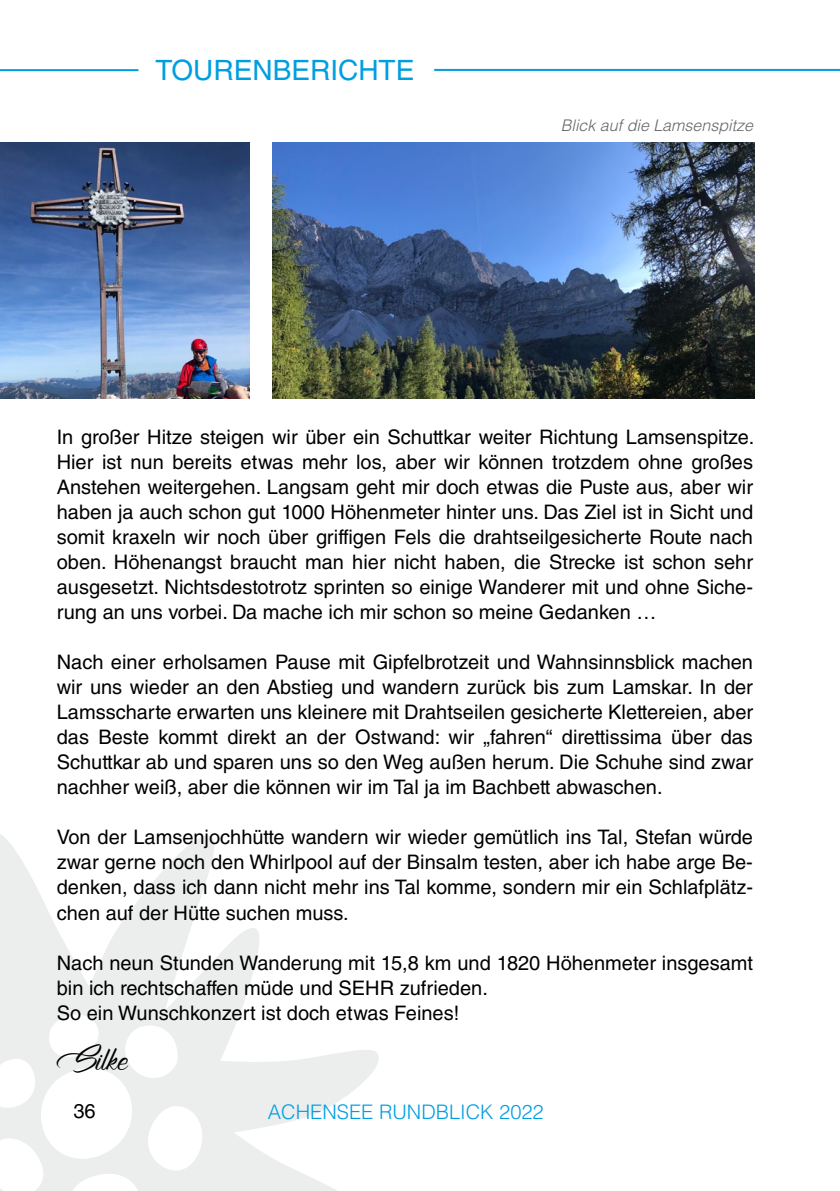
<style>
.page{position:relative;width:840px;height:1191px;background:#fff}
.page>*{position:absolute;margin:0;border:0;box-sizing:border-box;transform-origin:0 0}
.t1{font:36px "Merrychristmas";color:#000}
.t2{font:28px "Helvetica LT Std";color:#009ee0}
.t3{font:20px/25px "Helvetica LT Std";color:#000;text-align:justify}
.t4{font:300 20px "Helvetica LT Std";color:#009ee0}
.t5{font:italic 300 16px "Helvetica LT Std";color:#646567}
</style>
<div class="page">
<svg style="left:0;top:834px;width:379px;height:357px"></svg>
<hr style="left:434px;top:69px;width:405px;height:2px;background:#009ee0">
<hr style="left:0;top:69px;width:138px;height:2px;background:#009ee0">
<img style="left:272px;top:143px;width:481px;height:256px">
<img style="left:0;top:143px;width:250px;height:256px">
<h2 class="t2" style="left:155px;top:54px;width:260px">TOURENBERICHTE</h2>
<p class="t5" style="left:560px;top:115px;width:194px">Blick auf die Lamsenspitze</p>
<p class="t3" style="left:57px;top:425px;width:698px">In großer Hitze steigen wir über ein Schuttkar weiter Richtung Lamsenspitze.<br>Hier ist nun bereits etwas mehr los, aber wir können trotzdem ohne großes Anstehen weitergehen. Langsam geht mir doch etwas die Puste aus, aber wir haben ja auch schon gut 1000 Höhenmeter hinter uns. Das Ziel ist in Sicht und somit kraxeln wir noch über griffigen Fels die drahtseilgesicherte Route nach oben. Höhenangst braucht man hier nicht haben, die Strecke ist schon sehr ausgesetzt. Nichtsdestotrotz sprinten so einige Wanderer mit und ohne Siche&shy;rung an uns vorbei. Da mache ich mir schon so meine Gedanken …</p>
<p class="t3" style="left:57px;top:650px;width:697px">Nach einer erholsamen Pause mit Gipfelbrotzeit und Wahnsinnsblick machen wir uns wieder an den Abstieg und wandern zurück bis zum Lamskar. In der Lamsscharte erwarten uns kleinere mit Drahtseilen gesicherte Klettereien, aber das Beste kommt direkt an der Ostwand: wir „fahren“ direttissima über das Schuttkar ab und sparen uns so den Weg außen herum. Die Schuhe sind zwar nachher weiß, aber die können wir im Tal ja im Bachbett abwaschen.</p>
<p class="t3" style="left:57px;top:825px;width:697px">Von der Lamsenjochhütte wandern wir wieder gemütlich ins Tal, Stefan würde zwar gerne noch den Whirlpool auf der Binsalm testen, aber ich habe arge Be&shy;denken, dass ich dann nicht mehr ins Tal komme, sondern mir ein Schlafplätz&shy;chen auf der Hütte suchen muss.</p>
<p class="t3" style="left:57px;top:950px;width:697px;text-align:left">Nach neun Stunden Wanderung mit 15,8 km und 1820 Höhenmeter insgesamt bin ich rechtschaffen müde und SEHR zufrieden.<br>So ein Wunschkonzert ist doch etwas Feines!</p>
<h1 class="t1" style="left:57px;top:1038px;width:72px">Silke</h1>
<p class="t3" style="left:73px;top:1098px;width:24px">36</p>
<p class="t4" style="left:268px;top:1099px;width:277px">ACHENSEE RUNDBLICK 2022</p>
</div>
